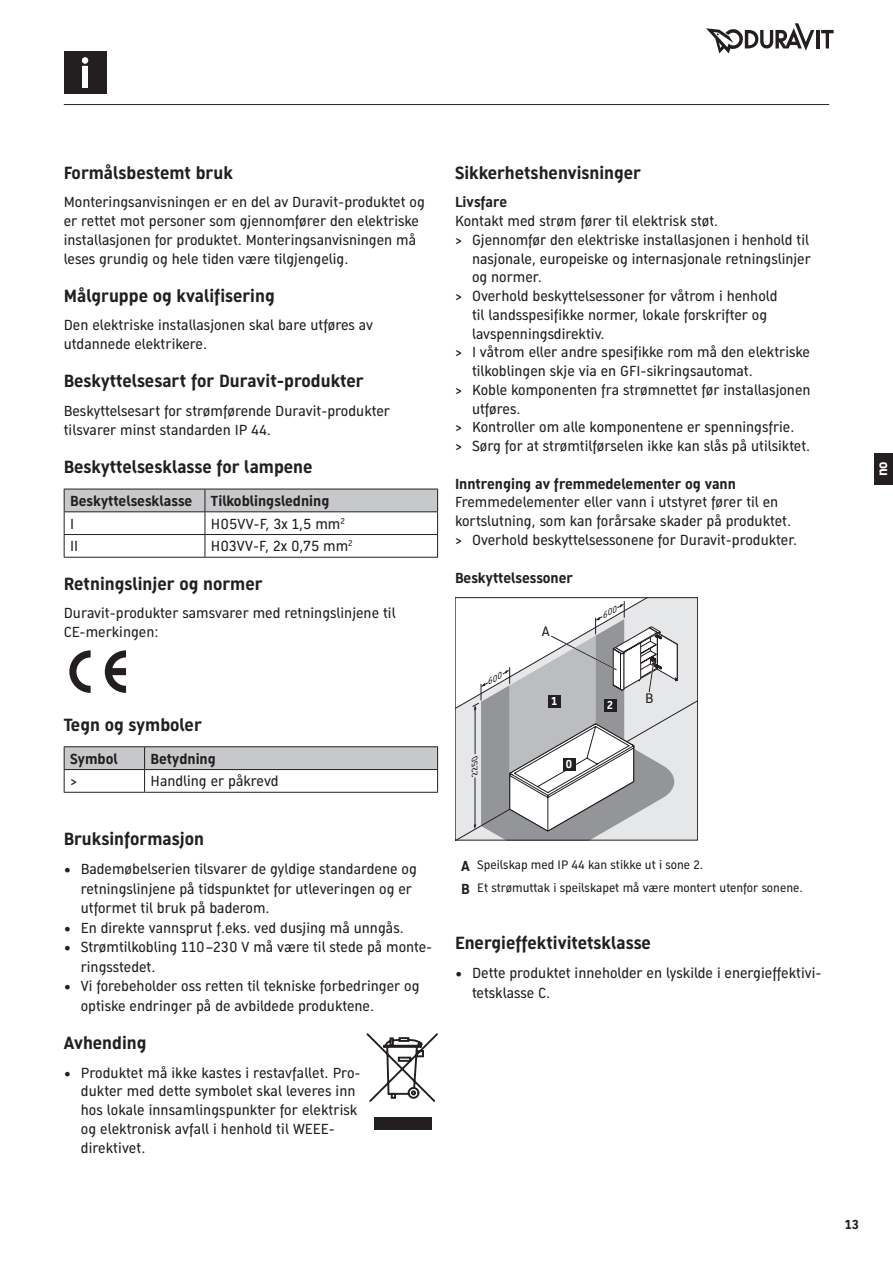
<style>
.page{position:relative;width:893px;height:1263px;background:#fff}
.page>*{position:absolute;margin:0;border:0;box-sizing:border-box;transform-origin:0 0}
.t1{font:700 17.25px "Dura Sans 2014 c";color:#231f20}
.t2{font:14.25px/18.8px "Dura Sans 2014 c";color:#231f20}
.t3{font:700 14.25px "Dura Sans 2014 c";color:#231f20}
.t4{font:13.5px "Dura Sans 2014 c";color:#231f20}
.t5{font:700 13.5px "Dura Sans 2014 c";color:#fff}
.t6{font:700 12.75px "Dura Sans 2014 c";color:#231f20}
.t7{font:12px/22.8px "Dura Sans 2014 c";color:#231f20}
.t8{font:700 11.25px "Dura Sans 2014 c";color:#fff}
.t9{font:italic 7.8px "Dura Sans 2014 c";color:#231f20;scale:1.15 1}
.s1{font-family:"Dura Sans 110211"}
.s2{font-weight:700;font-size:14.25px}
</style>
<div class="page">
<hr style="left:64px;top:557px;width:141px;height:1px;background:#231f20">
<hr style="left:205px;top:557px;width:233px;height:1px;background:#231f20">
<svg style="left:64px;top:489px;width:374px;height:68px"></svg>
<hr style="left:64px;top:511px;width:141px;height:1px;background:#231f20">
<hr style="left:205px;top:511px;width:233px;height:1px;background:#231f20">
<svg style="left:69px;top:650px;width:22px;height:43px"></svg>
<svg style="left:105px;top:650px;width:21px;height:43px"></svg>
<hr style="left:64px;top:792px;width:81px;height:1px;background:#231f20">
<hr style="left:145px;top:792px;width:293px;height:1px;background:#231f20">
<hr style="left:64px;top:746px;width:81px;height:1px;background:#231f20">
<hr style="left:145px;top:746px;width:293px;height:1px;background:#231f20">
<svg style="left:64px;top:747px;width:374px;height:45px"></svg>
<hr style="left:64px;top:769px;width:81px;height:1px;background:#231f20">
<hr style="left:145px;top:769px;width:293px;height:1px;background:#231f20">
<div style="left:640px;top:599px;width:56px;height:233px;background:#e6e7e9"></div>
<div style="left:374px;top:1118px;width:58px;height:12px;background:#231f20"></div>
<svg style="left:366px;top:1033px;width:72px;height:69px"></svg>
<hr style="left:816px;top:30px;width:3px;height:18px;background:#231f20">
<svg style="left:821px;top:30px;width:13px;height:18px"></svg>
<svg style="left:706px;top:23px;width:108px;height:30px"></svg>
<hr style="left:64px;top:104px;width:765px;height:1px;background:#231f20">
<div style="left:874px;top:453px;width:19px;height:32px;background:#231f20"></div>
<div style="left:64px;top:51px;width:42px;height:43px;background:#231f20"></div>
<svg style="left:82px;top:57px;width:6px;height:30px"></svg>
<svg style="left:455px;top:601px;width:223px;height:239px"></svg>
<p class="t1" style="left:64px;top:161px;width:171px">Formålsbestemt bruk</p>
<p class="t2" style="left:64px;top:193px;width:363px">Monteringsanvisningen er en del av Duravit-produktet og er rettet mot personer som gjennomfører den elektriske installasjonen for produktet. Monteringsanvisningen må leses grundig og hele tiden være tilgjengelig.</p>
<p class="t1" style="left:64px;top:284px;width:212px">Målgruppe og kvalifisering</p>
<p class="t2" style="left:64px;top:316px;width:311px">Den elektriske installasjonen skal bare utføres av utdannede elektrikere.</p>
<p class="t1" style="left:64px;top:369px;width:301px">Beskyttelsesart for Duravit-produkter</p>
<p class="t2" style="left:64px;top:402px;width:328px">Beskyttelsesart for strømførende Duravit-produkter tilsvarer minst standarden IP 44.</p>
<p class="t1" style="left:64px;top:455px;width:250px">Beskyttelsesklasse for lampene</p>
<p class="t3" style="left:70px;top:491px;width:124px">Beskyttelsesklasse</p>
<p class="t3" style="left:211px;top:491px;width:120px">Tilkoblingsledning</p>
<p class="t2" style="left:70px;top:514px;width:6px">I</p>
<p class="t2" style="left:211px;top:514px;width:135px">H05VV-F, 3x 1,5 mm<sup>2</sup></p>
<p class="t2" style="left:70px;top:537px;width:10px">II</p>
<p class="t2" style="left:211px;top:537px;width:143px">H03VV-F, 2x 0,75 mm<sup>2</sup></p>
<p class="t1" style="left:64px;top:572px;width:200px">Retningslinjer og normer</p>
<p class="t2" style="left:64px;top:604px;width:333px">Duravit-produkter samsvarer med retningslinjene til<br>CE-merkingen:</p>
<p class="t1" style="left:64px;top:712px;width:140px">Tegn og symboler</p>
<p class="t3" style="left:70px;top:748px;width:49px">Symbol</p>
<p class="t3" style="left:151px;top:748px;width:67px">Betydning</p>
<p class="t2" style="left:70px;top:772px;width:9px">&gt;</p>
<p class="t2" style="left:151px;top:772px;width:130px">Handling er påkrevd</p>
<p class="t1" style="left:64px;top:827px;width:142px">Bruksinformasjon</p>
<p class="t2" style="left:81px;top:860px;width:338px;line-height:19.5px;text-indent:-17px">• Bademøbelserien tilsvarer de gyldige standardene og retningslinjene på tidspunktet for utleveringen og er utformet til bruk på baderom.</p>
<p class="t2" style="left:64px;top:918px;width:341px">• En direkte vannsprut f.eks. ved dusjing må unngås.</p>
<p class="t2" style="left:81px;top:938px;width:353px;line-height:19.5px;text-indent:-17px">• Strømtilkobling 110–230 V må være til stede på monte&shy;ringsstedet.</p>
<p class="t2" style="left:81px;top:977px;width:340px;line-height:19.5px;text-indent:-17px">• Vi forebeholder oss retten til tekniske forbedringer og optiske endringer på de avbildede produktene.</p>
<p class="t1" style="left:64px;top:1031px;width:84px">Avhending</p>
<p class="t2" style="left:81px;top:1063px;width:281px;text-indent:-17px">• Produktet må ikke kastes i restavfallet. Pro&shy;dukter med dette symbolet skal leveres inn hos lokale innsamlingspunkter for elektrisk og elektronisk avfall i henhold til WEEE&shy;direktivet.</p>
<p class="t1" style="left:455px;top:161px;width:188px">Sikkerhetshenvisninger</p>
<p class="t3" style="left:455px;top:192px;width:54px">Livsfare</p>
<p class="t2" style="left:455px;top:212px;width:265px">Kontakt med strøm fører til elektrisk støt.</p>
<p class="t2" style="left:455px;top:231px;width:356px"><span class="s1">&gt;</span> Gjennomfør den elektriske installasjonen i henhold til</p>
<p class="t2" style="left:472px;top:249px;width:340px">nasjonale, europeiske og internasjonale retningslinjer</p>
<p class="t2" style="left:472px;top:268px;width:71px">og normer.</p>
<p class="t2" style="left:455px;top:287px;width:324px"><span class="s1">&gt;</span> Overhold beskyttelsessoner for våtrom i henhold</p>
<p class="t2" style="left:472px;top:306px;width:297px">til landsspesifikke normer, lokale forskrifter og</p>
<p class="t2" style="left:472px;top:324px;width:134px">lavspenningsdirektiv.</p>
<p class="t2" style="left:455px;top:343px;width:357px"><span class="s1">&gt;</span> I våtrom eller andre spesifikke rom må den elektriske</p>
<p class="t2" style="left:472px;top:362px;width:282px">tilkoblingen skje via en GFI-sikringsautomat.</p>
<p class="t2" style="left:455px;top:381px;width:357px"><span class="s1">&gt;</span> Koble komponenten fra strømnettet før installasjonen</p>
<p class="t2" style="left:472px;top:399px;width:50px">utføres.</p>
<p class="t2" style="left:455px;top:418px;width:341px"><span class="s1">&gt;</span> Kontroller om alle komponentene er spenningsfrie.</p>
<p class="t2" style="left:455px;top:437px;width:357px"><span class="s1">&gt;</span> Sørg for at strømtilførselen ikke kan slås på utilsiktet.</p>
<p class="t3" style="left:455px;top:474px;width:282px">Inntrenging av fremmedelementer og vann</p>
<p class="t2" style="left:455px;top:493px;width:344px">Fremmedelementer eller vann i utstyret fører til en kortslutning, som kan forårsake skader på produktet. <span class="s1">&gt;</span> Overhold beskyttelsessonene for Duravit-produkter.</p>
<p class="t3" style="left:455px;top:567px;width:120px">Beskyttelsessoner</p>
<p class="t4" style="left:542px;top:622px;width:9px">A</p>
<p class="t8" style="left:551px;top:693px;width:8px">1</p>
<p class="t8" style="left:607px;top:697px;width:8px">2</p>
<p class="t9" style="left:469px;top:775px;width:25px;rotate:-90deg">2250</p>
<p class="t8" style="left:566px;top:756px;width:8px">0</p>
<p class="t4" style="left:645px;top:689px;width:10px">B</p>
<p class="t7" style="left:461px;top:854px;width:343px"><span class="s2">A</span> Speilskap med IP 44 kan stikke ut i sone 2.<br><span class="s2">B</span> Et strømuttak i speilskapet må være montert utenfor sonene.</p>
<p class="t1" style="left:455px;top:931px;width:197px">Energieffektivitetsklasse</p>
<p class="t2" style="left:472px;top:963px;width:351px;line-height:19.5px;text-indent:-17px">• Dette produktet inneholder en lyskilde i energieffektivi&shy;tetsklasse C.</p>
<p class="t5" style="left:873px;top:476px;width:17px;rotate:-90deg">no</p>
<p class="t6" style="left:845px;top:1215px;width:16px">13</p>
</div>
